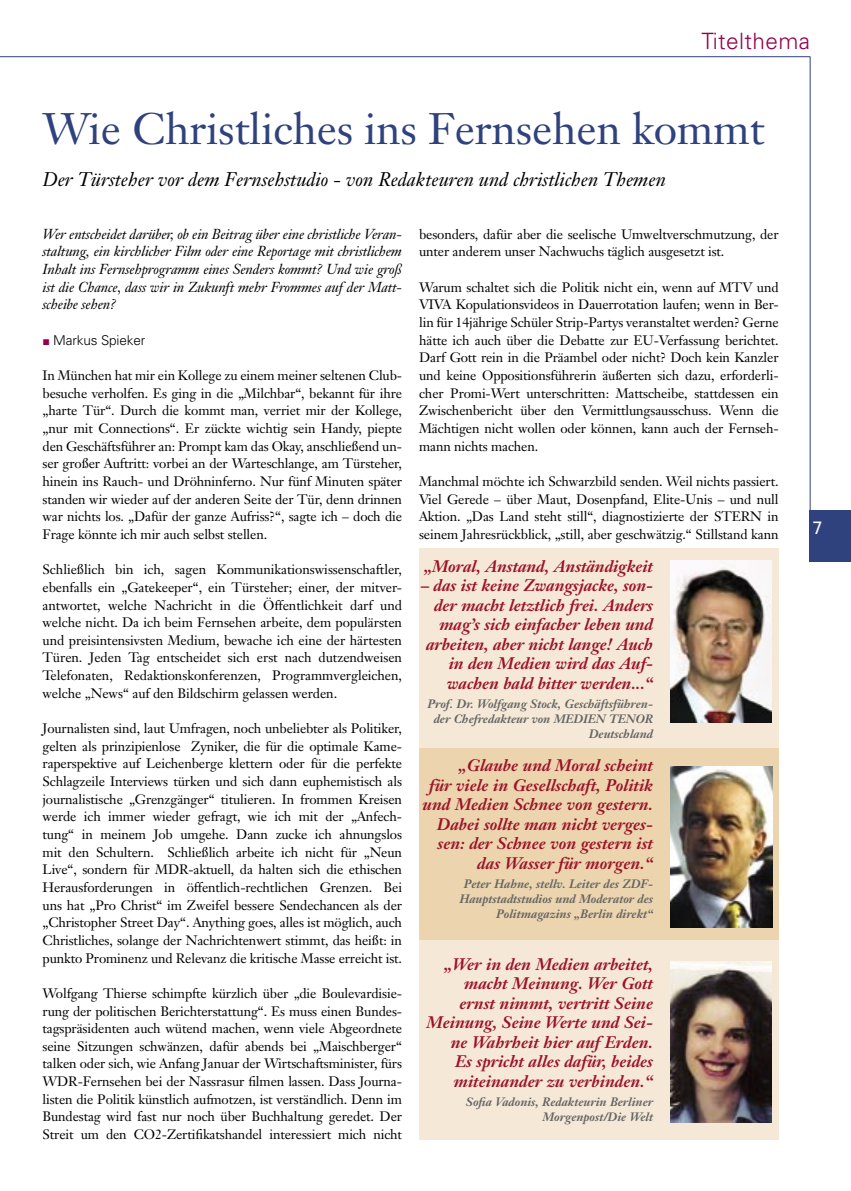
<style>
.page{position:relative;width:851px;height:1191px;background:#fff}
.page>*{position:absolute;margin:0;border:0;box-sizing:border-box;transform-origin:0 0}
.t1{font:43.5px "Janson Text";color:#2f427d}
.t2{font:300 22.5px "Univers";letter-spacing:.02em;color:#95004a}
.t3{font:italic 19.5px "Janson Text";color:#000}
.t4{font:18px "Univers";color:#fff}
.t5{font:italic 700 16.5px/19.5px "Janson Text";color:#9c1327;text-align:right}
.t6{font:italic 14.25px/17.7px "Janson Text";letter-spacing:-.01em;color:#000;text-align:justify}
.t7{font:13.5px/17.7px "Janson Text";letter-spacing:-.01em;color:#000;text-align:justify}
.t8{font:300 13.5px "Univers";letter-spacing:-.01em;color:#000}
.t9{font:italic 700 12px/15px "Janson Text";color:#636363;text-align:right}
</style>
<div class="page">
<hr style="left:0;top:56px;width:810px;height:1px;background:#2f427d">
<div style="left:809px;top:510px;width:41px;height:51px;background:#2f427d"></div>
<hr style="left:809px;top:56px;width:1px;height:504px;background:#2f427d">
<div style="left:419px;top:549px;width:359px;height:591px;background:#f5e8d6"></div>
<div style="left:419px;top:748px;width:359px;height:192px;background:#ebd4ae"></div>
<img style="left:670px;top:961px;width:101px;height:161px">
<img style="left:670px;top:560px;width:101px;height:162px">
<img style="left:670px;top:766px;width:102px;height:162px">
<h2 class="t2" style="left:701px;top:28px;width:110px">Titelthema</h2>
<h1 class="t1" style="left:43px;top:104px;width:723px">Wie Christliches ins Fernsehen kommt</h1>
<h3 class="t3" style="left:43px;top:169px;width:624px">Der Türsteher vor dem Fernsehstudio - von Redakteuren und christlichen Themen</h3>
<p class="t6" style="left:43px;top:225px;width:361px">Wer entscheidet darüber, ob ein Beitrag über eine christliche Veran&shy;staltung, ein kirchlicher Film oder eine Reportage mit christlichem Inhalt ins Fernsehprogramm eines Senders kommt? Und wie groß ist die Chance, dass wir in Zukunft mehr Frommes auf der Matt&shy;scheibe sehen?</p>
<p class="t8" style="left:53px;top:332px;width:94px">Markus Spieker</p>
<p class="t7" style="left:43px;top:367px;width:361px">In München hat mir ein Kollege zu einem meiner seltenen Club&shy;besuche verholfen. Es ging in die „Milchbar“, bekannt für ihre „harte Tür“. Durch die kommt man, verriet mir der Kollege, „nur mit Connections“. Er zückte wichtig sein Handy, piepte den Geschäftsführer an: Prompt kam das Okay, anschließend un&shy;ser großer Auftritt: vorbei an der Warteschlange, am Türsteher, hinein ins Rauch- und Dröhninferno. Nur fünf Minuten später standen wir wieder auf der anderen Seite der Tür, denn drinnen war nichts los. „Dafür der ganze Aufriss?“, sagte ich – doch die Frage könnte ich mir auch selbst stellen.</p>
<p class="t7" style="left:43px;top:561px;width:361px">Schließlich bin ich, sagen Kommunikationswissenschaftler, ebenfalls ein „Gatekeeper“, ein Türsteher; einer, der mitver&shy;antwortet, welche Nachricht in die Öffentlichkeit darf und welche nicht. Da ich beim Fernsehen arbeite, dem populärsten und preisintensivsten Medium, bewache ich eine der härtesten Türen. Jeden Tag entscheidet sich erst nach dutzendweisen Telefonaten, Redaktionskonferenzen, Programmvergleichen, welche „News“ auf den Bildschirm gelassen werden.</p>
<p class="t7" style="left:43px;top:720px;width:361px">Journalisten sind, laut Umfragen, noch unbeliebter als Politiker, gelten als prinzipienlose Zyniker, die für die optimale Kame&shy;raperspektive auf Leichenberge klettern oder für die perfekte Schlagzeile Interviews türken und sich dann euphemistisch als journalistische „Grenzgänger“ titulieren. In frommen Kreisen werde ich immer wieder gefragt, wie ich mit der „Anfech&shy;tung“ in meinem Job umgehe. Dann zucke ich ahnungslos mit den Schultern. Schließlich arbeite ich nicht für „Neun Live“, sondern für MDR-aktuell, da halten sich die ethischen Herausforderungen in öffentlich-rechtlichen Grenzen. Bei uns hat „Pro Christ“ im Zweifel bessere Sendechancen als der „Christopher Street Day“. Anything goes, alles ist möglich, auch Christliches, solange der Nachrichtenwert stimmt, das heißt: in punkto Prominenz und Relevanz die kritische Masse erreicht ist.</p>
<p class="t7" style="left:43px;top:984px;width:361px">Wolfgang Thierse schimpfte kürzlich über „die Boulevardisie&shy;rung der politischen Berichterstattung“. Es muss einen Bundes&shy;tagspräsidenten auch wütend machen, wenn viele Abgeordnete seine Sitzungen schwänzen, dafür abends bei „Maischberger“ talken oder sich, wie Anfang Januar der Wirtschaftsminister, fürs WDR-Fernsehen bei der Nassrasur filmen lassen. Dass Journa&shy;listen die Politik künstlich aufmotzen, ist verständlich. Denn im Bundestag wird fast nur noch über Buchhaltung geredet. Der Streit um den CO2-Zertifikatshandel interessiert mich nicht</p>
<p class="t7" style="left:419px;top:225px;width:361px">besonders, dafür aber die seelische Umweltverschmutzung, der unter anderem unser Nachwuchs täglich ausgesetzt ist.</p>
<p class="t7" style="left:419px;top:278px;width:361px">Warum schaltet sich die Politik nicht ein, wenn auf MTV und VIVA Kopulationsvideos in Dauerrotation laufen; wenn in Ber&shy;lin für 14jährige Schüler Strip-Partys veranstaltet werden? Gerne hätte ich auch über die Debatte zur EU-Verfassung berichtet.<br>Darf Gott rein in die Präambel oder nicht? Doch kein Kanzler und keine Oppositionsführerin äußerten sich dazu, erforderli&shy;cher Promi-Wert unterschritten: Mattscheibe, stattdessen ein Zwischenbericht über den Vermittlungsausschuss. Wenn die Mächtigen nicht wollen oder können, kann auch der Fernseh&shy;mann nichts machen.</p>
<p class="t7" style="left:419px;top:473px;width:361px">Manchmal möchte ich Schwarzbild senden. Weil nichts passiert.<br>Viel Gerede – über Maut, Dosenpfand, Elite-Unis – und null Aktion. „Das Land steht still“, diagnostizierte der STERN in seinem Jahresrückblick, „still, aber geschwätzig.“ Stillstand kann</p>
<p class="t5" style="left:424px;top:558px;width:230px">„Moral, Anstand, Anständigkeit</p>
<p class="t5" style="left:421px;top:577px;width:234px">– das ist keine Zwangsjacke, son&shy;der macht letztlich frei. Anders mag’s sich einfacher leben und arbeiten, aber nicht lange! Auch in den Medien wird das Auf&shy;wachen bald bitter werden...“</p>
<p class="t9" style="left:427px;top:698px;width:227px">Prof. Dr. Wolfgang Stock, Geschäftsführen&shy;der Chefredakteur von MEDIEN TENOR<br>Deutschland</p>
<p class="t5" style="left:422px;top:757px;width:232px">„Glaube und Moral scheint<br>für viele in Gesellschaft, Politik und Medien Schnee von gestern.<br>Dabei sollte man nicht verges&shy;sen: der Schnee von gestern ist das Wasser für morgen.“</p>
<p class="t9" style="left:459px;top:877px;width:195px">Peter Hahne, stellv. Leiter des ZDF-<br>Hauptstadtstudios und Moderator des<br>Politmagazins „Berlin direkt“</p>
<p class="t5" style="left:426px;top:956px;width:228px">„Wer in den Medien arbeitet, macht Meinung. Wer Gott ernst nimmt, vertritt Seine<br>Meinung, Seine Werte und Sei&shy;ne Wahrheit hier auf Erden.<br>Es spricht alles dafür, beides miteinander zu verbinden.“</p>
<p class="t9" style="left:466px;top:1096px;width:189px">Sofia Vadonis, Redakteurin Berliner<br>Morgenpost/Die Welt</p>
<h3 class="t4" style="left:812px;top:520px;width:12px">7</h3>
</div>
